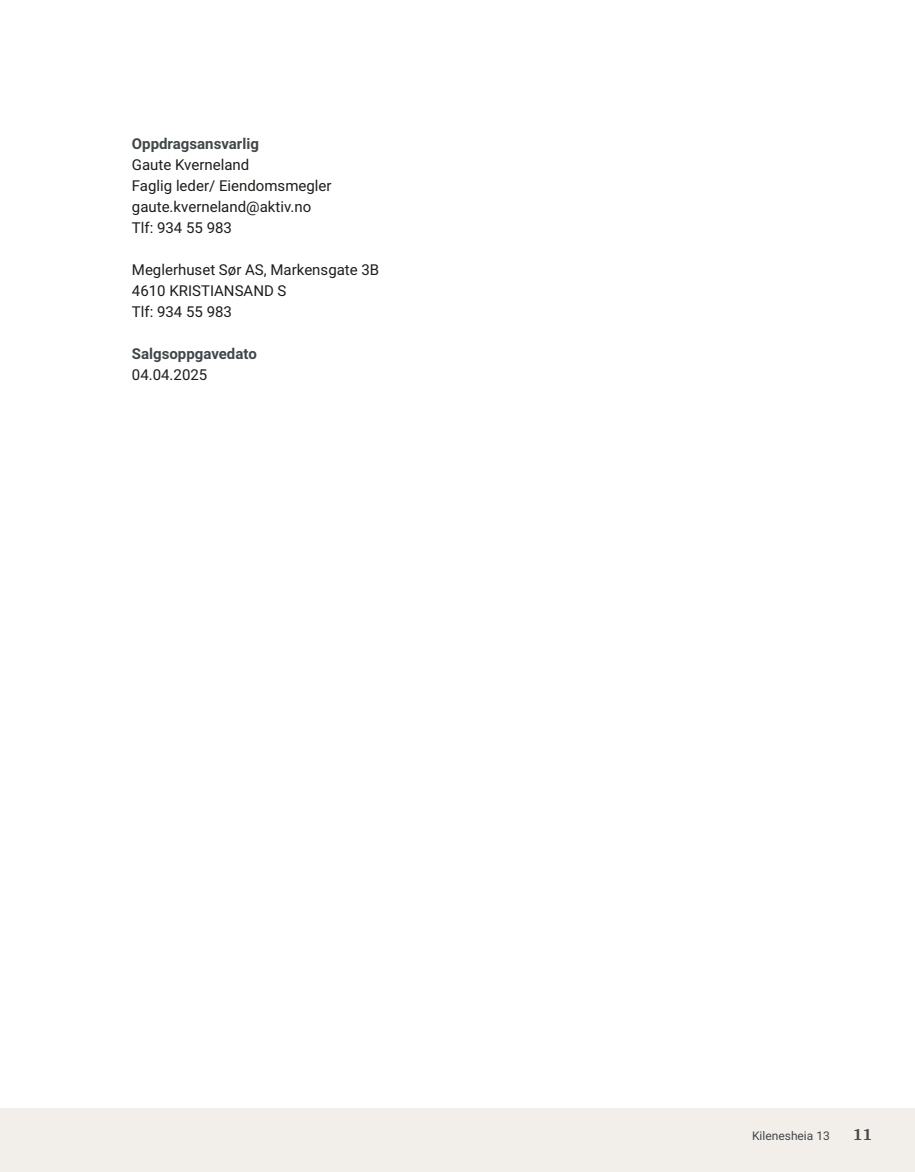
<style>
.page{position:relative;width:915px;height:1172px;background:#fff}
.page>*{position:absolute;margin:0;border:0;box-sizing:border-box;transform-origin:0 0}
.t1{font:700 18px "Arya";color:#414749}
.t2{font:15px/21px "Roboto Vitec";color:#1d1d1b}
.t3{font:700 15px "Roboto Vitec";color:#414749}
.t4{font:12px "Roboto Vitec";color:#414749}
</style>
<div class="page">
<div style="left:0;top:1108px;width:914px;height:64px;background:#f2eeea"></div>
<p class="t3" style="left:132px;top:133px;width:128px">Oppdragsansvarlig</p>
<p class="t2" style="left:132px;top:153px;width:201px">Gaute Kverneland<br>Faglig leder/ Eiendomsmegler gaute.kverneland@aktiv.no<br>Tlf: 934 55 983</p>
<p class="t2" style="left:132px;top:258px;width:249px">Meglerhuset Sør AS, Markensgate 3B<br>4610 KRISTIANSAND S<br>Tlf: 934 55 983</p>
<p class="t3" style="left:132px;top:343px;width:126px">Salgsoppgavedato</p>
<p class="t2" style="left:132px;top:363px;width:77px">04.04.2025</p>
<p class="t4" style="left:751px;top:1127px;width:79px">Kilenesheia 13</p>
<p class="t1" style="left:852px;top:1123px;width:21px">11</p>
</div>
